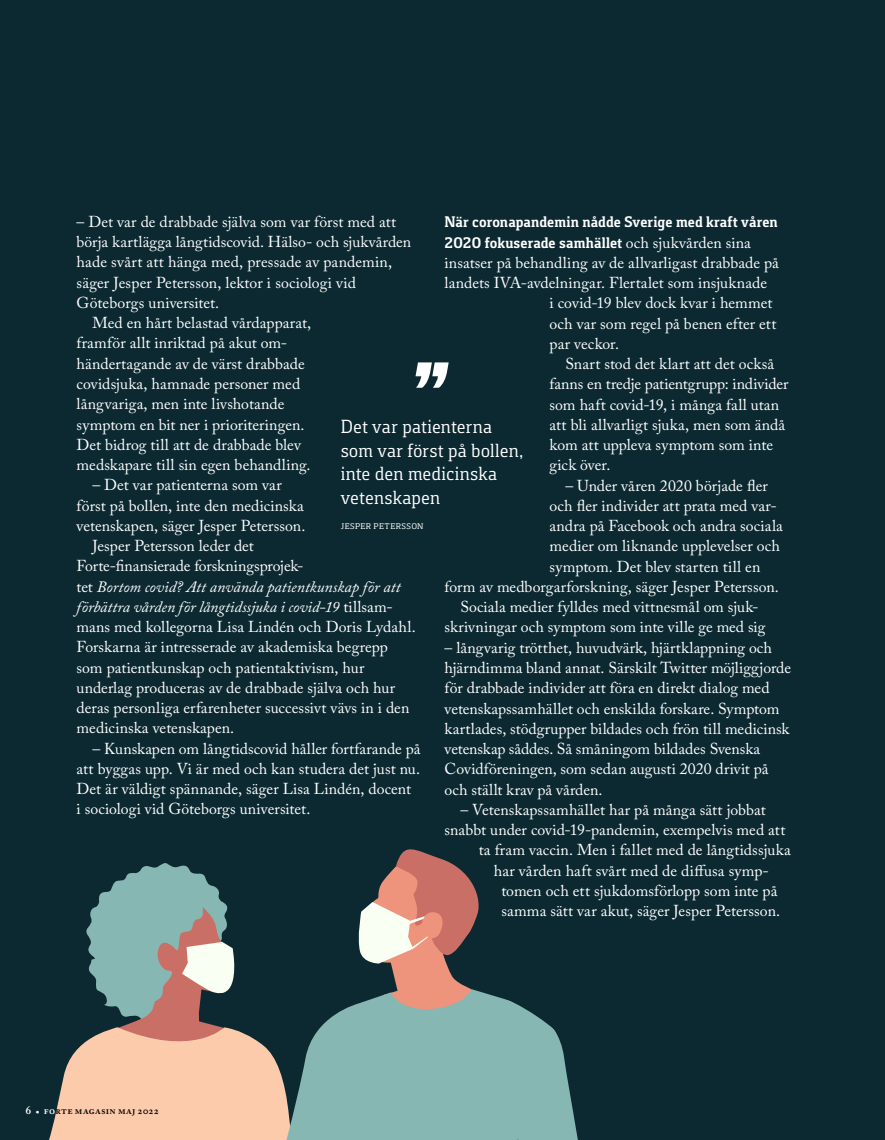
<style>
.page{position:relative;width:885px;height:1140px;background:#fff}
.page>*{position:absolute;margin:0;border:0;box-sizing:border-box;transform-origin:0 0}
.t1{font:italic 800 93px "Foral Pro";color:#fff}
.t2{font:19.5px/23.4px "Foral Pro";letter-spacing:.005em;color:#fff}
.Bröd_10_5_13_5___ind{font:15.75px/20.2px "Adobe Caslon Pro";color:#fff}
.Bröd_10_5_13_5_-_sis{font:15.75px/20.2px "Adobe Caslon Pro";letter-spacing:-.005em;color:#fff}
.Bröd_10_5_13_5_-_kap{font:15.75px "Adobe Caslon Pro";letter-spacing:.005em;color:#fff}
.Bröd_10_5_13_5_-_kap-2{font:700 15.75px "Foral Pro";letter-spacing:.005em;color:#fff}
.t3{font:600 10.5px "Adobe Caslon Pro";letter-spacing:.025em;color:#000}
.t4{font:10.5px "Foral Pro";letter-spacing:.04em;color:#fff}
.s1{font-style:italic}
.s2{font-family:"Adobe Caslon Pro";font-weight:400}
.s3{font-size:12px;color:#fff}
.s4{color:#fff}
</style>
<div class="page">
<div style="left:0;top:0;width:884px;height:1140px;background:#0c2932"></div>
<svg style="left:49px;top:863px;width:224px;height:277px"></svg>
<svg style="left:273px;top:993px;width:305px;height:147px;fill:#86b7b2"></svg>
<svg style="left:356px;top:849px;width:130px;height:197px"></svg>
<p class="Bröd_10_5_13_5___ind" style="left:77px;top:211px;width:336px">– Det var de drabbade själva som var först med att börja kartlägga långtidscovid. Hälso- och sjukvården hade svårt att hänga med, pressade av pandemin, säger Jesper Petersson, lektor i sociologi vid Göteborgs universitet.</p>
<p class="Bröd_10_5_13_5___ind" style="left:77px;top:313px;width:236px;text-indent:16px">Med en hårt belastad vårdapparat, framför allt inriktad på akut om&shy;händertagande av de värst drabbade covidsjuka, hamnade personer med långvariga, men inte livshotande symptom en bit ner i prioriteringen.<br>Det bidrog till att de drabbade blev medskapare till sin egen behandling.</p>
<p class="Bröd_10_5_13_5___ind" style="left:77px;top:475px;width:230px;text-align:center">– Det var patienterna som var<br>först på bollen, inte den medicinska vetenskapen, säger Jesper Petersson.</p>
<p class="Bröd_10_5_13_5___ind" style="left:77px;top:535px;width:340px;text-indent:16px">Jesper Petersson leder det<br>Forte-finansierade forskningsprojek-<br>tet <span class="s1">Bortom covid? Att använda patientkunskap för att förbättra vården för långtidssjuka i covid-19</span> tillsam&shy;mans med kollegorna Lisa Lindén och Doris Lydahl.<br>Forskarna är intresserade av akademiska begrepp som patientkunskap och patientaktivism, hur underlag produceras av de drabbade själva och hur deras personliga erfarenheter successivt vävs in i den medicinska vetenskapen.</p>
<p class="Bröd_10_5_13_5_-_sis" style="left:77px;top:738px;width:345px;text-indent:16px">– Kunskapen om långtidscovid håller fortfarande på att byggas upp. Vi är med och kan studera det just nu.<br>Det är väldigt spännande, säger Lisa Lindén, docent<br>i sociologi vid Göteborgs universitet.</p>
<p class="Bröd_10_5_13_5_-_kap-2" style="left:444px;top:213px;width:334px">När coronapandemin nådde Sverige med kraft våren</p>
<p class="Bröd_10_5_13_5_-_kap-2" style="left:444px;top:233px;width:308px">2020 fokuserade samhället <span class="s2">och sjukvården sina</span></p>
<p class="Bröd_10_5_13_5_-_kap" style="left:444px;top:253px;width:336px">insatser på behandling av de allvarligast drabbade på</p>
<p class="Bröd_10_5_13_5_-_kap" style="left:444px;top:273px;width:324px">landets IVA-avdelningar. Flertalet som insjuknade</p>
<p class="Bröd_10_5_13_5_-_kap" style="left:549px;top:294px;width:224px">i covid-19 blev dock kvar i hemmet</p>
<p class="Bröd_10_5_13_5_-_kap" style="left:549px;top:314px;width:228px">och var som regel på benen efter ett</p>
<p class="Bröd_10_5_13_5_-_kap" style="left:549px;top:334px;width:71px">par veckor.</p>
<p class="Bröd_10_5_13_5___ind" style="left:549px;top:353px;width:240px;text-indent:16px">Snart stod det klart att det också fanns en tredje patientgrupp: individer som haft covid-19, i många fall utan att bli allvarligt sjuka, men som ändå kom att uppleva symptom som inte gick över.</p>
<p class="Bröd_10_5_13_5___ind" style="left:565px;top:475px;width:204px">– Under våren 2020 började fler</p>
<p class="Bröd_10_5_13_5___ind" style="left:549px;top:495px;width:228px">och fler individer att prata med var-</p>
<p class="Bröd_10_5_13_5___ind" style="left:549px;top:515px;width:235px">andra på Facebook och andra sociala</p>
<p class="Bröd_10_5_13_5___ind" style="left:549px;top:536px;width:232px">medier om liknande upplevelser och</p>
<p class="Bröd_10_5_13_5___ind" style="left:549px;top:556px;width:212px">symptom. Det blev starten till en</p>
<p class="Bröd_10_5_13_5___ind" style="left:444px;top:576px;width:336px">form av medborgarforskning, säger Jesper Petersson.</p>
<p class="Bröd_10_5_13_5___ind" style="left:444px;top:596px;width:322px;text-align:center">Sociala medier fylldes med vittnesmål om sjuk&shy;skrivningar och symptom som inte ville ge med sig</p>
<p class="Bröd_10_5_13_5___ind" style="left:444px;top:637px;width:348px">– långvarig trötthet, huvudvärk, hjärtklappning och hjärndimma bland annat. Särskilt Twitter möjliggjorde för drabbade individer att föra en direkt dialog med vetenskapssamhället och enskilda forskare. Symptom kartlades, stödgrupper bildades och frön till medicinsk vetenskap såddes. Så småningom bildades Svenska Covidföreningen, som sedan augusti 2020 drivit på och ställt krav på vården.</p>
<p class="Bröd_10_5_13_5_-_sis" style="left:460px;top:799px;width:307px">– Vetenskapssamhället har på många sätt jobbat</p>
<p class="Bröd_10_5_13_5_-_sis" style="left:444px;top:819px;width:342px">snabbt under covid-19-pandemin, exempelvis med att</p>
<p class="Bröd_10_5_13_5_-_sis" style="left:479px;top:839px;width:313px">ta fram vaccin. Men i fallet med de långtidssjuka</p>
<p class="Bröd_10_5_13_5_-_sis" style="left:494px;top:860px;width:276px">har vården haft svårt med de diffusa symp-</p>
<p class="Bröd_10_5_13_5_-_sis" style="left:501px;top:880px;width:277px">tomen och ett sjukdomsförlopp som inte på</p>
<p class="Bröd_10_5_13_5_-_sis" style="left:501px;top:900px;width:280px">samma sätt var akut, säger Jesper Petersson.</p>
<h1 class="t1" style="left:402px;top:350px;width:37px">”</h1>
<p class="t2" style="left:341px;top:415px;width:185px">Det var patienterna som var först på bollen, inte den medicinska vetenskapen</p>
<p class="t4" style="left:341px;top:519px;width:84px">jesper petersson</p>
<p class="t3" style="left:26px;top:1104px;width:135px"><span class="s3">6</span> <span class="s4">• fo</span>rte magasin maj 2022</p>
</div>
